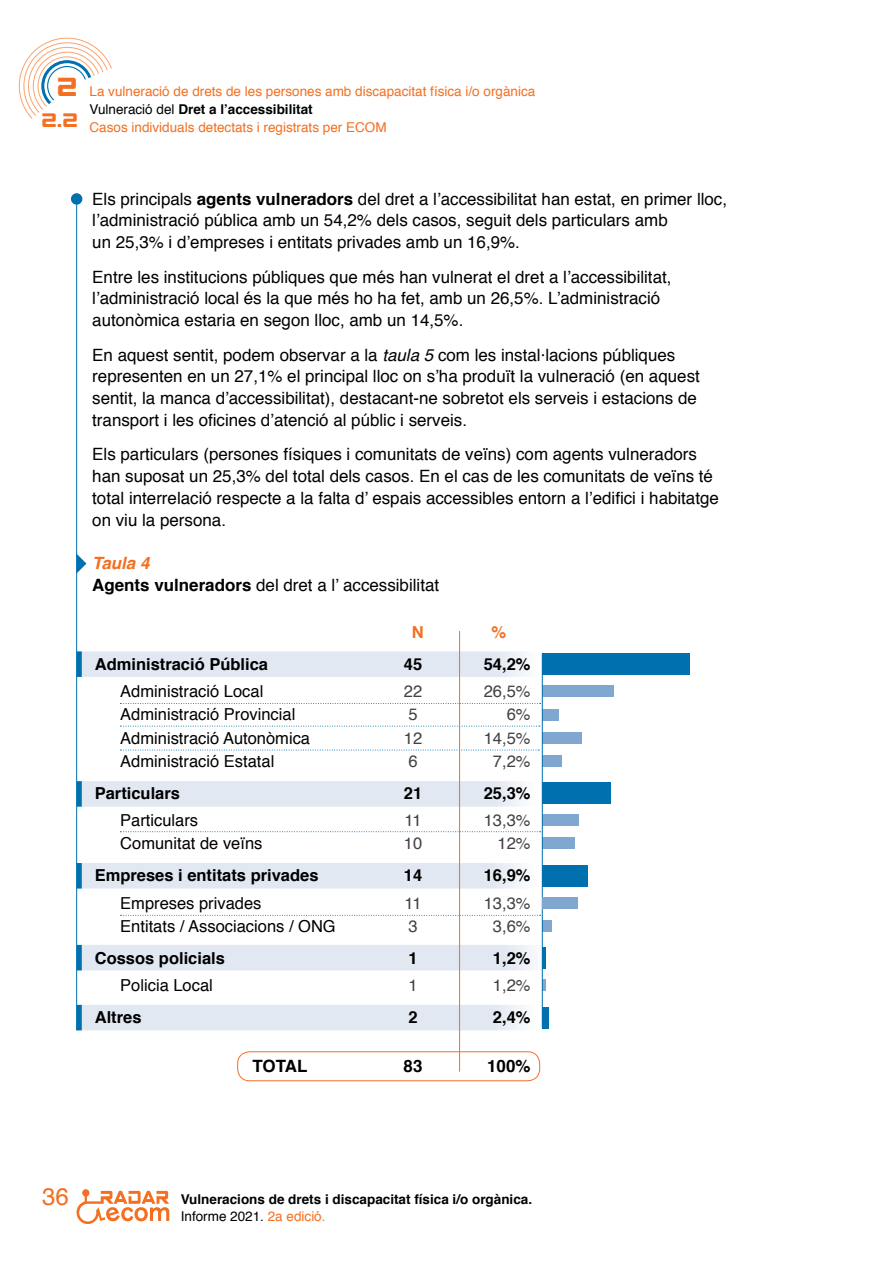
<style>
.page{position:relative;width:893px;height:1263px;background:#fff}
.page>*{position:absolute;margin:0;border:0;box-sizing:border-box;transform-origin:0 0}
.t1{font:28.2px "Strike Fighter";color:#f36f21}
.t2{font:24px "Helvetica";color:#f36f21}
.t3{font:21px "Strike Fighter";color:#f36f21}
.t4{font:16.95px/21.8px "Helvetica";color:#000}
.t5{font:700 16.95px "Helvetica";color:#000}
.t6{font:16.5px/23.2px "Helvetica";color:#000}
.t7{font:700 16.5px "Helvetica";color:#000}
.t8{font:16.5px/23.2px "Helvetica";color:#414042}
.t9{font:700 16.5px "Helvetica";color:#f36f21}
.t10{font:13.5px/18px "Helvetica";color:#f36f21}
.t11{font:700 13.5px/17.4px "Helvetica";color:#000}
.s1{color:#000}
.s2{font-weight:700;color:#000}
.s3{font-weight:700}
.s4{font-style:italic}
.s5{font-weight:700;font-style:italic;color:#f36f21}
.s6{font-weight:400}
.s7{font-weight:400;color:#f36f21}
</style>
<div class="page">
<svg style="left:543px;top:979px;width:2px;height:12px"></svg>
<div style="left:542px;top:920px;width:10px;height:12px;background:#80a7cf"></div>
<div style="left:542px;top:685px;width:72px;height:12px;background:#80a7cf"></div>
<div style="left:542px;top:709px;width:16px;height:12px;background:#80a7cf"></div>
<div style="left:542px;top:732px;width:39px;height:11px;background:#80a7cf"></div>
<div style="left:542px;top:755px;width:19px;height:12px;background:#80a7cf"></div>
<div style="left:542px;top:814px;width:36px;height:12px;background:#80a7cf"></div>
<div style="left:542px;top:837px;width:33px;height:12px;background:#80a7cf"></div>
<svg style="left:77px;top:1189px;width:92px;height:35px"></svg>
<svg style="left:77px;top:554px;width:9px;height:20px"></svg>
<div style="left:542px;top:653px;width:147px;height:22px;background:#0071ae"></div>
<div style="left:542px;top:782px;width:69px;height:22px;background:#0071ae"></div>
<div style="left:542px;top:865px;width:46px;height:21px;background:#0071ae"></div>
<hr style="left:542px;top:947px;width:3px;height:22px;background:#0071ae">
<div style="left:542px;top:1007px;width:7px;height:21px;background:#0071ae"></div>
<div style="left:77px;top:651px;width:465px;height:26px;background:#e1e8f2"></div>
<div style="left:77px;top:651px;width:5px;height:26px;background:#0071ae"></div>
<div style="left:77px;top:781px;width:465px;height:26px;background:#e1e8f2"></div>
<div style="left:77px;top:781px;width:5px;height:26px;background:#0071ae"></div>
<div style="left:77px;top:863px;width:464px;height:25px;background:#e1e8f2"></div>
<div style="left:77px;top:863px;width:5px;height:25px;background:#0071ae"></div>
<div style="left:77px;top:945px;width:465px;height:25px;background:#e1e8f2"></div>
<div style="left:77px;top:945px;width:5px;height:25px;background:#0071ae"></div>
<div style="left:77px;top:1005px;width:465px;height:25px;background:#e1e8f2"></div>
<div style="left:77px;top:1005px;width:5px;height:25px;background:#0071ae"></div>
<svg style="left:120px;top:703px;width:421px;height:1px"></svg>
<svg style="left:120px;top:726px;width:420px;height:1px"></svg>
<svg style="left:120px;top:750px;width:419px;height:1px"></svg>
<svg style="left:120px;top:831px;width:421px;height:1px"></svg>
<svg style="left:120px;top:915px;width:421px;height:1px"></svg>
<hr style="left:459px;top:631px;width:1px;height:440px;background:#f36f21">
<div style="left:237px;top:1051px;width:303px;height:30px;border:1px solid #f36f21;border-radius:12px"></div>
<hr style="left:542px;top:653px;width:1px;height:375px;background:#0071ae">
<div style="left:71px;top:193px;width:11px;height:12px;background:#0071ae;border-radius:50%"></div>
<hr style="left:76px;top:204px;width:1px;height:826px;background:#0071ae">
<svg style="left:19px;top:38px;width:96px;height:96px"></svg>
<svg style="left:18px;top:63px;width:97px;height:71px"></svg>
<div style="left:542px;top:897px;width:36px;height:12px;background:#80a7cf"></div>
<h1 class="t1" style="left:57px;top:70px;width:22px">2</h1>
<p class="t3" style="left:42px;top:107px;width:38px">2.2</p>
<p class="t10" style="left:90px;top:82px;width:447px">La vulneració de drets de les persones amb discapacitat física i/o orgànica<br><span class="s1">Vulneració del</span> <span class="s2">Dret a l’accessibilitat<br></span>Casos individuals detectats i registrats per ECOM</p>
<p class="t4" style="left:92px;top:188px;width:636px">Els principals <span class="s3">agents vulneradors</span> del dret a l’accessibilitat han estat, en primer lloc, l’administració pública amb un 54,2% dels casos, seguit dels particulars amb<br>un 25,3% i d’empreses i entitats privades amb un 16,9%.</p>
<p class="t4" style="left:92px;top:266px;width:581px">Entre les institucions públiques que més han vulnerat el dret a l’accessibilitat, l’administració local és la que més ho ha fet, amb un 26,5%. L’administració autonòmica estaria en segon lloc, amb un 14,5%.</p>
<p class="t4" style="left:92px;top:344px;width:609px">En aquest sentit, podem observar a la <span class="s4">taula 5</span> com les instal·lacions públiques representen en un 27,1% el principal lloc on s’ha produït la vulneració (en aquest sentit, la manca d’accessibilitat), destacant-ne sobretot els serveis i estacions de transport i les oficines d’atenció al públic i serveis.</p>
<p class="t4" style="left:92px;top:444px;width:628px">Els particulars (persones físiques i comunitats de veïns) com agents vulneradors han suposat un 25,3% del total dels casos. En el cas de les comunitats de veïns té total interrelació respecte a la falta d’ espais accessibles entorn a l’edifici i habitatge on viu la persona.</p>
<p class="t4" style="left:92px;top:553px;width:348px"><span class="s5">Taula 4<br></span><span class="s3">Agents vulneradors</span> del dret a l’ accessibilitat</p>
<p class="t7" style="left:95px;top:650px;width:175px">Administració Pública</p>
<p class="t6" style="left:120px;top:680px;width:191px">Administració Local<br>Administració Provincial<br>Administració Autonòmica<br>Administració Estatal</p>
<p class="t7" style="left:95px;top:786px;width:87px">Particulars</p>
<p class="t6" style="left:120px;top:809px;width:144px">Particulars<br>Comunitat de veïns</p>
<p class="t7" style="left:95px;top:869px;width:225px">Empreses i entitats privades</p>
<p class="t6" style="left:120px;top:891px;width:217px">Empreses privades<br>Entitats / Associacions / ONG</p>
<p class="t7" style="left:95px;top:951px;width:132px">Cossos policials</p>
<p class="t6" style="left:120px;top:974px;width:94px">Policia Local</p>
<p class="t7" style="left:95px;top:1010px;width:48px">Altres</p>
<p class="t5" style="left:253px;top:1052px;width:56px">TOTAL</p>
<p class="t9" style="left:412px;top:625px;width:13px">N</p>
<p class="t7" style="left:404px;top:657px;width:20px">45</p>
<p class="t8" style="left:404px;top:680px;width:20px">22<br>5<br>12<br>6</p>
<p class="t7" style="left:404px;top:786px;width:20px">21</p>
<p class="t8" style="left:404px;top:809px;width:20px">11<br>10</p>
<p class="t7" style="left:404px;top:869px;width:20px">14</p>
<p class="t8" style="left:404px;top:891px;width:19px">11<br>3</p>
<p class="t7" style="left:408px;top:951px;width:11px">1</p>
<p class="t8" style="left:408px;top:974px;width:11px">1</p>
<p class="t7" style="left:408px;top:1010px;width:11px">2</p>
<p class="t5" style="left:404px;top:1059px;width:20px">83</p>
<p class="t9" style="left:491px;top:619px;width:16px">%</p>
<p class="t7" style="left:484px;top:650px;width:48px">54,2%</p>
<p class="t8" style="left:484px;top:680px;width:48px;text-align:right">26,5%<br>6%<br>14,5%<br>7,2%</p>
<p class="t7" style="left:484px;top:779px;width:48px">25,3%</p>
<p class="t8" style="left:484px;top:809px;width:48px;text-align:right">13,3%<br>12%</p>
<p class="t7" style="left:484px;top:862px;width:48px">16,9%</p>
<p class="t8" style="left:484px;top:891px;width:48px;text-align:center">13,3%<br>3,6%</p>
<p class="t7" style="left:493px;top:944px;width:39px">1,2%</p>
<p class="t8" style="left:493px;top:974px;width:39px">1,2%</p>
<p class="t7" style="left:493px;top:1004px;width:39px">2,4%</p>
<p class="t5" style="left:487px;top:1052px;width:45px">100%</p>
<h2 class="t2" style="left:42px;top:1183px;width:28px">36</h2>
<p class="t11" style="left:181px;top:1191px;width:353px">Vulneracions de drets i discapacitat física i/o orgànica.<br><span class="s6">Informe 2021.</span> <span class="s7">2a edició.</span></p>
</div>
